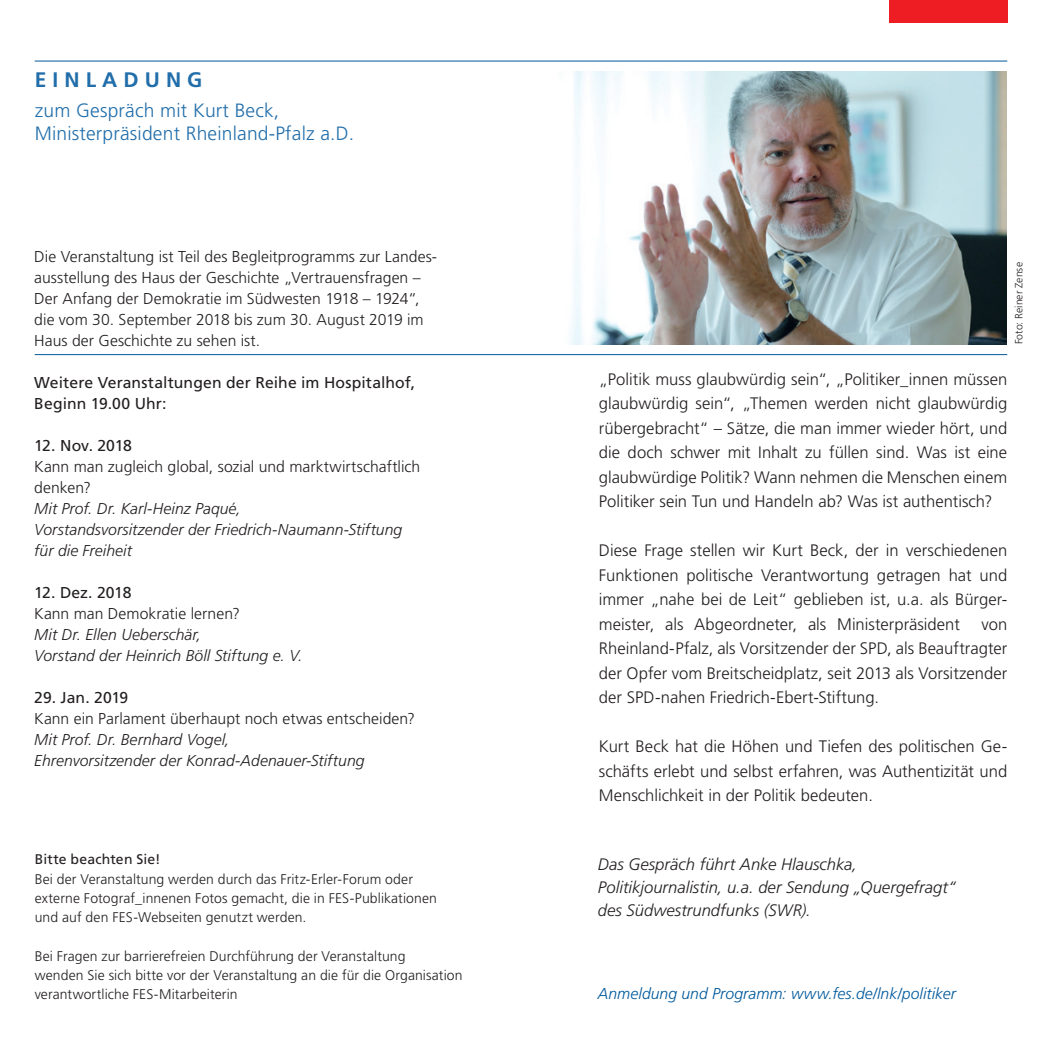
<style>
.page{position:relative;width:1042px;height:1042px;background:#fff}
.page>*{position:absolute;margin:0;border:0;box-sizing:border-box;transform-origin:0 0}
.t1{font:700 21px "Frutiger LT Std";letter-spacing:.29em;color:#216eaa}
.t2{font:300 19.25px "Frutiger LT Std";letter-spacing:.01em;color:#216eaa}
.FES_Copy{font:300 16.62px/24.5px "Frutiger LT Std";color:#231f20;text-align:justify}
.FES_Copy-2{font:italic 300 16.62px/22.8px "Frutiger LT Std";color:#231f20}
.FES_Copy-3{font:italic 300 15.75px/21px "Frutiger LT Std";letter-spacing:.005em;color:#231f20}
.FES_Copy-4{font:300 15.75px/21px "Frutiger LT Std";color:#231f20}
.FES_Copy-5{font:15.75px "Frutiger LT Std";letter-spacing:.005em;color:#231f20}
.FES_Vita{font:italic 300 15.75px "Frutiger LT Std";color:#00599b}
.FES_Copy-6{font:15.75px "Frutiger LT Std";letter-spacing:-.015em;color:#231f20}
.FES_Copy-7{font:300 14px/19.2px "Frutiger LT Std";letter-spacing:.005em;color:#231f20}
.t3{font:300 10.5px "Frutiger LT Std";color:#231f20}
.s1{font-weight:400;font-style:normal}
.s2{font-style:normal}
.s3{font-weight:400}
</style>
<div class="page">
<img style="left:570px;top:71px;width:436px;height:273px">
<hr style="left:35px;top:354px;width:972px;height:1px;background:#00599b">
<hr style="left:35px;top:61px;width:972px;height:1px;background:#00599b">
<div style="left:889px;top:0;width:118px;height:23px;background:#ee1d23"></div>
<p class="t1" style="left:35px;top:67px;width:169px">EINLADUNG</p>
<p class="t2" style="left:35px;top:99px;width:246px">zum Gespräch mit Kurt Beck,</p>
<p class="t2" style="left:35px;top:122px;width:321px">Ministerpräsident Rheinland-Pfalz a.D.</p>
<p class="FES_Copy-4" style="left:34px;top:246px;width:404px">Die Veranstaltung ist Teil des Begleitprogramms zur Landes&shy;ausstellung des Haus der Geschichte „Vertrauensfragen – Der Anfang der Demokratie im Südwesten 1918 – 1924“, die vom 30. September 2018 bis zum 30. August 2019 im Haus der Geschichte zu sehen ist.</p>
<p class="FES_Copy-5" style="left:34px;top:373px;width:382px">Weitere Veranstaltungen der Reihe im Hospitalhof,</p>
<p class="FES_Copy-5" style="left:34px;top:394px;width:134px">Beginn 19.00 Uhr:</p>
<p class="FES_Copy-3" style="left:34px;top:435px;width:387px"><span class="s1">12. Nov. 2018<br></span><span class="s2">Kann man zugleich global, sozial und marktwirtschaftlich denken?<br></span>Mit Prof. Dr. Karl-Heinz Paqué,<br>Vorstandsvorsitzender der Friedrich-Naumann-Stiftung für die Freiheit</p>
<p class="FES_Copy-6" style="left:34px;top:583px;width:99px">12. Dez. 2018</p>
<p class="FES_Copy-3" style="left:34px;top:603px;width:270px"><span class="s2">Kann man Demokratie lernen?<br></span>Mit Dr. Ellen Ueberschär,<br>Vorstand der Heinrich Böll Stiftung e. V.</p>
<p class="FES_Copy-5" style="left:34px;top:688px;width:96px">29. Jan. 2019</p>
<p class="FES_Copy-3" style="left:34px;top:708px;width:382px"><span class="s2">Kann ein Parlament überhaupt noch etwas entscheiden?<br></span>Mit Prof. Dr. Bernhard Vogel,<br>Ehrenvorsitzender der Konrad-Adenauer-Stiftung</p>
<p class="FES_Copy-7" style="left:35px;top:850px;width:404px"><span class="s3">Bitte beachten Sie!<br></span>Bei der Veranstaltung werden durch das Fritz-Erler-Forum oder externe Fotograf_innenen Fotos gemacht, die in FES-Publikationen und auf den FES-Webseiten genutzt werden.</p>
<p class="FES_Copy-7" style="left:35px;top:946px;width:429px">Bei Fragen zur barrierefreien Durchführung der Veranstaltung<br>wenden Sie sich bitte vor der Veranstaltung an die für die Organisation verantwortliche FES-Mitarbeiterin</p>
<p class="t3" style="left:1013px;top:344px;width:84px;rotate:-90deg">Foto: Reiner Zense</p>
<p class="FES_Copy" style="left:599px;top:367px;width:410px">„Politik muss glaubwürdig sein“, „Politiker_innen müssen glaubwürdig sein“, „Themen werden nicht glaubwürdig rübergebracht“ – Sätze, die man immer wieder hört, und die doch schwer mit Inhalt zu füllen sind. Was ist eine glaubwürdige Politik? Wann nehmen die Menschen einem Politiker sein Tun und Handeln ab? Was ist authentisch?</p>
<p class="FES_Copy" style="left:599px;top:538px;width:410px">Diese Frage stellen wir Kurt Beck, der in verschiedenen Funktionen politische Verantwortung getragen hat und immer „nahe bei de Leit“ geblieben ist, u.a. als Bürger&shy;meister, als Abgeordneter, als Ministerpräsident</p>
<p class="FES_Copy" style="left:599px;top:612px;width:410px;text-indent:382px">von Rheinland-Pfalz, als Vorsitzender der SPD, als Beauftragter der Opfer vom Breitscheidplatz, seit 2013 als Vorsitzender der SPD-nahen Friedrich-Ebert-Stiftung.</p>
<p class="FES_Copy" style="left:599px;top:734px;width:410px">Kurt Beck hat die Höhen und Tiefen des politischen Ge&shy;schäfts erlebt und selbst erfahren, was Authentizität und Menschlichkeit in der Politik bedeuten.</p>
<p class="FES_Copy-2" style="left:598px;top:853px;width:359px">Das Gespräch führt Anke Hlauschka,<br>Politikjournalistin, u.a. der Sendung „Quergefragt“</p>
<p class="FES_Copy-2" style="left:598px;top:898px;width:214px">des Südwestrundfunks (SWR).</p>
<p class="FES_Vita" style="left:598px;top:984px;width:360px">Anmeldung und Programm: www.fes.de/lnk/politiker</p>
</div>
